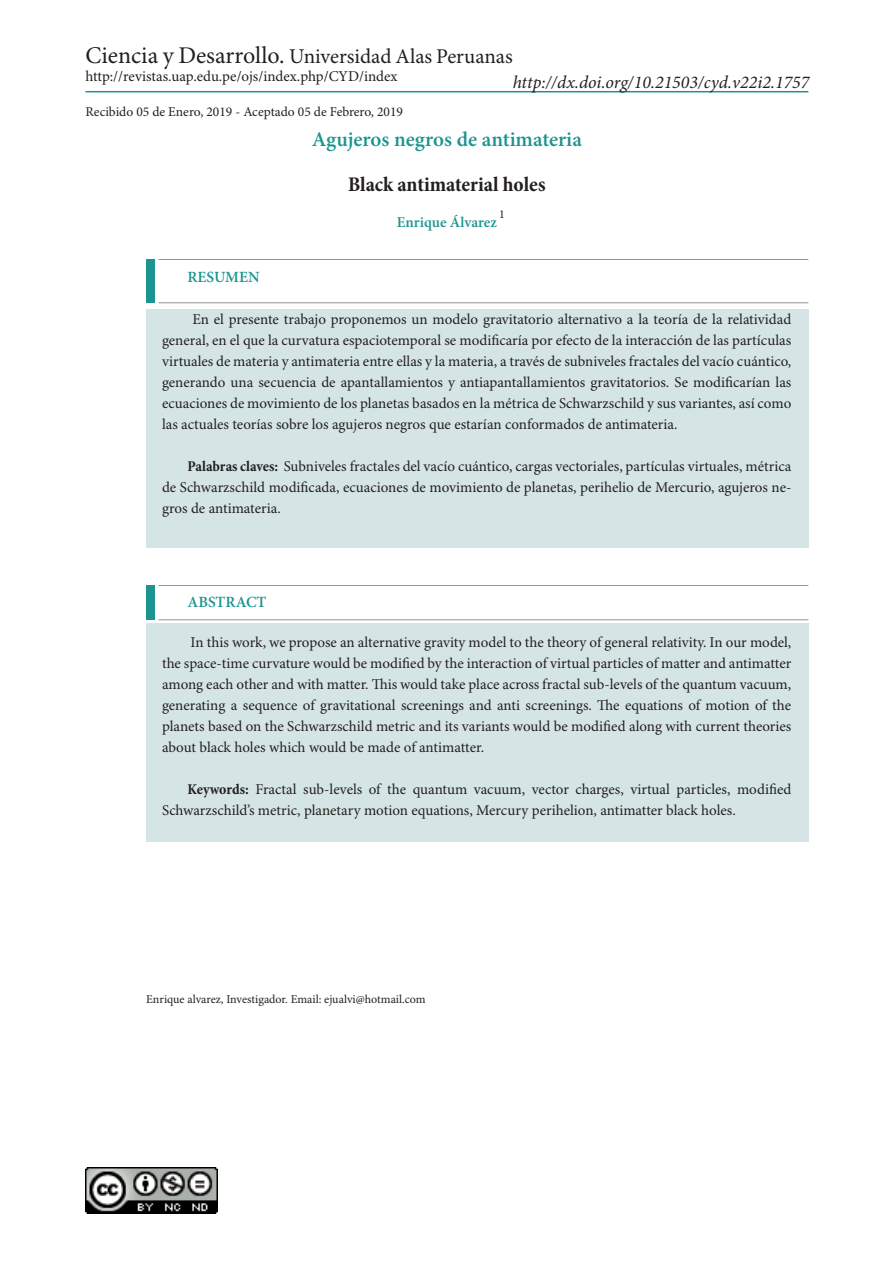
<style>
.page{position:relative;width:893px;height:1263px;background:#fff}
.page>*{position:absolute;margin:0;border:0;box-sizing:border-box;transform-origin:0 0}
.t1{font:21px "Minion Pro";color:#231f20}
.t2{font:600 21px "Minion Pro";color:#1c9590}
.t3{font:700 condensed 21px "Minion Pro";color:#231f20}
.t4{font:italic 18px "Minion Pro";color:#231f20}
.Texto_de_bloque{font:600 15.6px "Minion Pro";color:#1c9590}
.t5{font:15px/21px "Minion Pro";color:#231f20;text-align:justify}
.t6{font:600 15px "Minion Pro";color:#1c9590}
.t7{font:13.5px "Minion Pro";color:#231f20}
.t8{font:12px "Minion Pro";color:#231f20}
.s1{font-size:24px}
.s2{font-weight:700;font-stretch:condensed}
</style>
<div class="page">
<div style="left:146px;top:309px;width:662px;height:238px;background:#d5e5e5"></div>
<div style="left:146px;top:259px;width:9px;height:44px;background:#1c9590"></div>
<hr style="left:158px;top:259px;width:650px;height:1px;background:#939598">
<hr style="left:158px;top:302px;width:650px;height:1px;background:#939598">
<div style="left:146px;top:623px;width:662px;height:219px;background:#d5e5e5"></div>
<div style="left:146px;top:585px;width:9px;height:35px;background:#1c9590"></div>
<hr style="left:158px;top:585px;width:650px;height:1px;background:#939598">
<hr style="left:158px;top:619px;width:650px;height:1px;background:#939598">
<hr style="left:85px;top:91px;width:723px;height:1px;background:#1c9590">
<img style="left:85px;top:1167px;width:132px;height:47px">
<p class="t1" style="left:85px;top:44px;width:429px"><span class="s1">Ciencia y Desarrollo.</span> Universidad Alas Peruanas</p>
<p class="t5" style="left:85px;top:67px;width:314px">http://revistas.uap.edu.pe/ojs/index.php/CYD/index</p>
<p class="t7" style="left:85px;top:103px;width:319px">Recibido 05 de Enero, 2019 - Aceptado 05 de Febrero, 2019</p>
<p class="t4" style="left:513px;top:70px;width:298px">http://dx.doi.org/10.21503/cyd.v22i2.1757</p>
<p class="t2" style="left:312px;top:125px;width:272px">Agujeros negros de antimateria</p>
<p class="t3" style="left:348px;top:170px;width:199px">Black antimaterial holes</p>
<p class="t6" style="left:397px;top:212px;width:102px">Enrique Álvarez</p>
<p class="t8" style="left:499px;top:207px;width:7px">1</p>
<p class="Texto_de_bloque" style="left:188px;top:266px;width:74px">RESUMEN</p>
<p class="t5" style="left:162px;top:310px;width:631px;text-indent:30px">En el presente trabajo proponemos un modelo gravitatorio alternativo a la teoría de la relatividad general, en el que la curvatura espaciotemporal se modificaría por efecto de la interacción de las partículas virtuales de materia y antimateria entre ellas y la materia, a través de subniveles fractales del vacío cuántico, generando una secuencia de apantallamientos y antiapantallamientos gravitatorios. Se modificarían las ecuaciones de movimiento de los planetas basados en la métrica de Schwarzschild y sus variantes, así como las actuales teorías sobre los agujeros negros que estarían conformados de antimateria.</p>
<p class="t5" style="left:162px;top:457px;width:631px;text-indent:26px"><span class="s2">Palabras claves:</span> Subniveles fractales del vacío cuántico, cargas vectoriales, partículas virtuales, métrica de Schwarzschild modificada, ecuaciones de movimiento de planetas, perihelio de Mercurio, agujeros ne&shy;gros de antimateria.</p>
<p class="Texto_de_bloque" style="left:188px;top:591px;width:80px">ABSTRACT</p>
<p class="t5" style="left:162px;top:632px;width:631px;text-indent:29px">In this work, we propose an alternative gravity model to the theory of general relativity. In our model, the space-time curvature would be modified by the interaction of virtual particles of matter and antimatter among each other and with matter. This would take place across fractal sub-levels of the quantum vacuum, generating a sequence of gravitational screenings and anti screenings. The equations of motion of the planets based on the Schwarzschild metric and its variants would be modified along with current theories about black holes which would be made of antimatter.</p>
<p class="t5" style="left:162px;top:779px;width:631px;text-indent:26px"><span class="s2">Keywords:</span> Fractal sub-levels of the quantum vacuum, vector charges, virtual particles, modified<br>Schwarzschild’s metric, planetary motion equations, Mercury perihelion, antimatter black holes.</p>
<p class="t8" style="left:146px;top:992px;width:281px">Enrique alvarez, Investigador. Email: ejualvi@hotmail.com</p>
</div>
